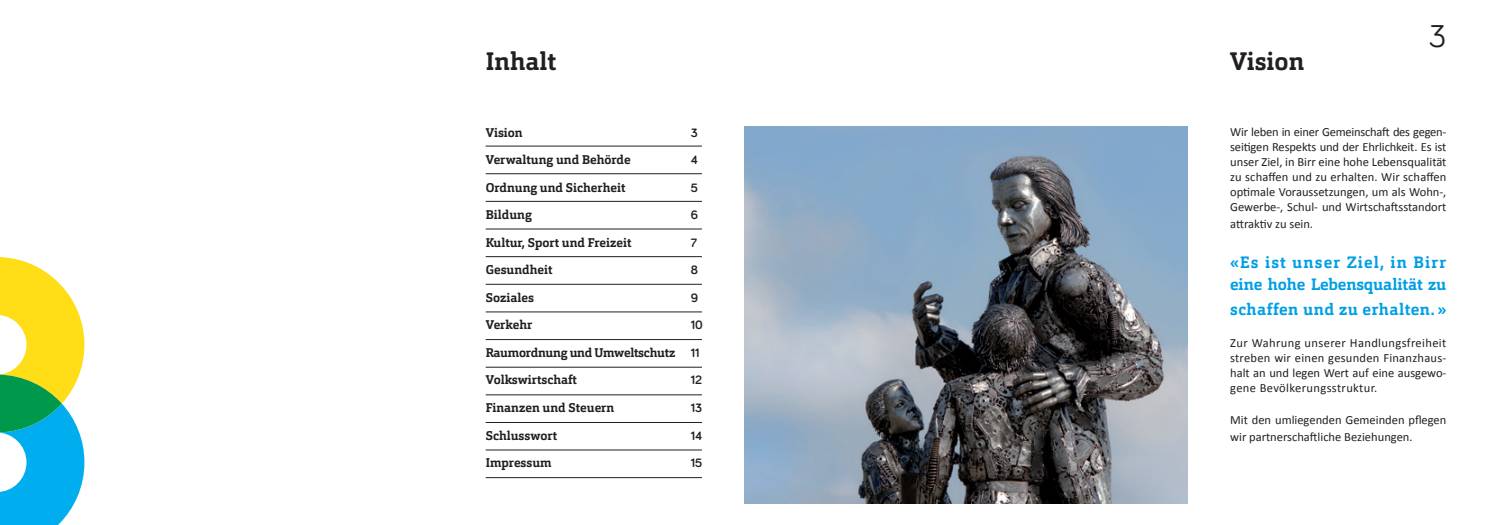
<style>
.page{position:relative;width:1489px;height:525px;background:#fff}
.page>*{position:absolute;margin:0;border:0;box-sizing:border-box;transform-origin:0 0}
.t1{font:32.5px "Bariol";color:#231f20}
.t2{font:700 25px "Orgon Slab";color:#231f20}
.t3{font:700 16.25px/22.5px "Orgon Slab";letter-spacing:-.01em;color:#009fe3}
.t4{font:700 16.25px "Orgon Slab";letter-spacing:.03em;color:#009fe3}
.t5{font:12.5px/15px "Calibri";color:#231f20;text-align:justify}
.t6{font:700 12.5px "Orgon Slab";color:#231f20}
.t7{font:700 12.5px "Orgon Slab";letter-spacing:-.02em;color:#231f20}
.t8{font:700 12.5px "Bariol";color:#231f20}
.s1{font-family:"Bariol"}
</style>
<div class="page">
<img style="left:744px;top:127px;width:443px;height:376px">
<hr style="left:485px;top:146px;width:217px;height:1px;background:#231f20">
<hr style="left:485px;top:173px;width:217px;height:1px;background:#231f20">
<hr style="left:485px;top:201px;width:217px;height:1px;background:#231f20">
<hr style="left:485px;top:228px;width:217px;height:1px;background:#231f20">
<hr style="left:485px;top:256px;width:217px;height:1px;background:#231f20">
<hr style="left:485px;top:284px;width:217px;height:1px;background:#231f20">
<hr style="left:485px;top:311px;width:217px;height:1px;background:#231f20">
<hr style="left:485px;top:339px;width:217px;height:1px;background:#231f20">
<hr style="left:485px;top:366px;width:217px;height:1px;background:#231f20">
<hr style="left:485px;top:394px;width:217px;height:1px;background:#231f20">
<hr style="left:485px;top:422px;width:217px;height:1px;background:#231f20">
<hr style="left:485px;top:449px;width:217px;height:1px;background:#231f20">
<hr style="left:485px;top:477px;width:217px;height:1px;background:#231f20">
<svg style="left:0;top:257px;width:84px;height:267px"></svg>
<h2 class="t2" style="left:485px;top:45px;width:72px">Inhalt</h2>
<p class="t6" style="left:485px;top:124px;width:39px">Vision</p>
<p class="t8" style="left:690px;top:124px;width:9px">3</p>
<p class="t6" style="left:485px;top:152px;width:146px">Verwaltung und Behörde</p>
<p class="t8" style="left:690px;top:151px;width:9px">4</p>
<p class="t6" style="left:485px;top:179px;width:141px">Ordnung und Sicherheit</p>
<p class="t8" style="left:690px;top:179px;width:9px">5</p>
<p class="t6" style="left:485px;top:207px;width:47px">Bildung</p>
<p class="t8" style="left:690px;top:206px;width:9px">6</p>
<p class="t6" style="left:485px;top:234px;width:147px">Kultur, Sport und Freizeit</p>
<p class="t8" style="left:690px;top:234px;width:8px">7</p>
<p class="t6" style="left:485px;top:262px;width:68px">Gesundheit</p>
<p class="t8" style="left:690px;top:261px;width:9px">8</p>
<p class="t6" style="left:485px;top:289px;width:50px">Soziales</p>
<p class="t8" style="left:690px;top:289px;width:9px">9</p>
<p class="t6" style="left:485px;top:317px;width:48px">Verkehr</p>
<p class="t8" style="left:690px;top:316px;width:14px">10</p>
<p class="t7" style="left:485px;top:344px;width:215px">Raumordnung und Umweltschutz <span class="s1">11</span></p>
<p class="t6" style="left:485px;top:372px;width:93px">Volkswirtschaft</p>
<p class="t8" style="left:690px;top:371px;width:13px">12</p>
<p class="t6" style="left:485px;top:399px;width:130px">Finanzen und Steuern</p>
<p class="t8" style="left:690px;top:399px;width:13px">13</p>
<p class="t6" style="left:485px;top:427px;width:73px">Schlusswort</p>
<p class="t8" style="left:690px;top:426px;width:13px">14</p>
<p class="t6" style="left:485px;top:454px;width:68px">Impressum</p>
<p class="t8" style="left:690px;top:454px;width:13px">15</p>
<h2 class="t2" style="left:1230px;top:45px;width:76px">Vision</h2>
<h1 class="t1" style="left:1428px;top:14px;width:19px">3</h1>
<p class="t5" style="left:1230px;top:124px;width:218px">Wir leben in einer Gemeinschaft des gegen&shy;seitigen Respekts und der Ehrlichkeit. Es ist unser Ziel, in Birr eine hohe Lebensqualität zu schaffen und zu erhalten. Wir schaffen optimale Voraussetzungen, um als Wohn-, Gewerbe-, Schul- und Wirtschaftsstandort</p>
<p class="t5" style="left:1230px;top:216px;width:84px">attraktiv zu sein.</p>
<h3 class="t3" style="left:1230px;top:250px;width:218px">«Es ist unser Ziel, in Birr eine hohe Lebensqualität zu</h3>
<h3 class="t4" style="left:1230px;top:299px;width:218px">schaffen und zu erhalten. »</h3>
<p class="t5" style="left:1230px;top:335px;width:218px">Zur Wahrung unserer Handlungsfreiheit streben wir einen gesunden Finanzhaus&shy;halt an und legen Wert auf eine ausgewo&shy;gene Bevölkerungsstruktur.</p>
<p class="t5" style="left:1230px;top:411px;width:218px;line-height:16.9px">Mit den umliegenden Gemeinden pflegen wir partnerschaftliche Beziehungen.</p>
</div>
